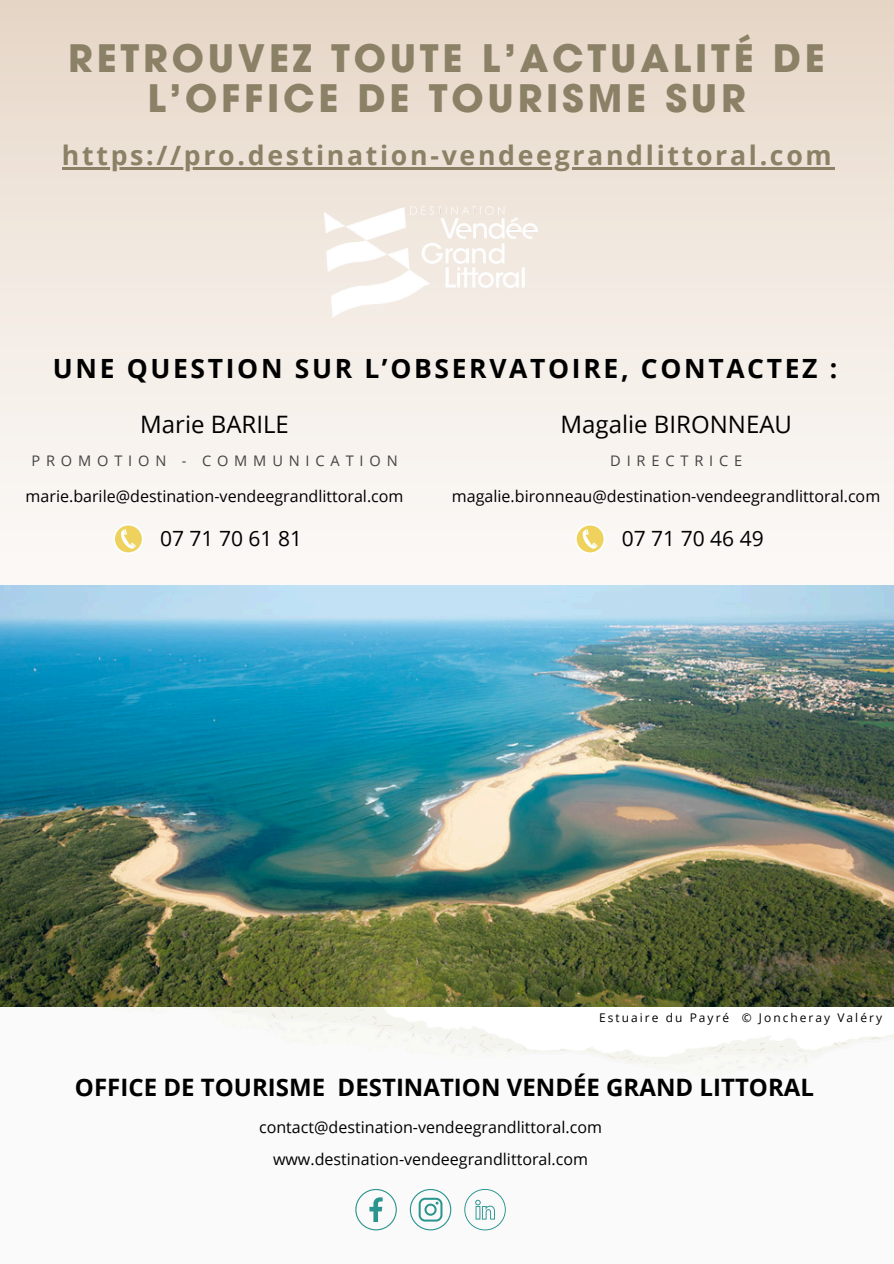
<style>
.page{position:relative;width:894px;height:1264px;background:#fff}
.page>*{position:absolute;margin:0;border:0;box-sizing:border-box;transform-origin:0 0}
.t1{font:700 37.8px/40.5px "ITC Avant Garde Pro";letter-spacing:.1em;color:#8b8166;text-align:center}
.t2{font:700 26.7px "Open Sans";letter-spacing:.1em;color:#8b8166}
.t3{font:700 26.55px "Open Sans";letter-spacing:.1em;color:#000}
.t4{font:700 24px "Open Sans";color:#000}
.t5{font:24px "Open Sans";color:#000}
.t6{font:21px "Open Sans";color:#000}
.t7{font:16.05px "Open Sans";color:#000}
.t8{font:14.55px "Open Sans";letter-spacing:.4em;color:#434343}
.t9{font:12px "Open Sans";letter-spacing:.17em;color:#000}
</style>
<div class="page">
<svg style="left:0;top:0;width:893px;height:545px"></svg>
<img style="left:0;top:1006px;width:893px;height:225px">
<img style="left:324px;top:206px;width:213px;height:112px">
<hr style="left:62px;top:167px;width:772px;height:3px;background:#8b8166">
<img style="left:0;top:585px;width:893px;height:421px">
<svg style="left:113px;top:524px;width:30px;height:30px"></svg>
<div style="left:115px;top:525px;width:27px;height:27px;background:#efd25d;border-radius:50%"></div>
<svg style="left:121px;top:529px;width:15px;height:20px"></svg>
<svg style="left:575px;top:524px;width:30px;height:30px"></svg>
<div style="left:576px;top:525px;width:27px;height:27px;background:#efd25d;border-radius:50%"></div>
<svg style="left:582px;top:529px;width:15px;height:20px"></svg>
<svg style="left:355px;top:1188px;width:41px;height:42px"></svg>
<svg style="left:409px;top:1188px;width:42px;height:42px"></svg>
<svg style="left:464px;top:1188px;width:41px;height:42px"></svg>
<h3 class="t1" style="left:68px;top:42px;width:758px">RETROUVEZ TOUTE L’ACTUALITÉ DE<br>L’OFFICE DE TOURISME SUR</h3>
<p class="t2" style="left:62px;top:137px;width:771px">https://pro.destination-vendeegrandlittoral.com</p>
<h2 class="t3" style="left:53px;top:349px;width:785px">UNE QUESTION SUR L’OBSERVATOIRE, CONTACTEZ :</h2>
<p class="t5" style="left:140px;top:407px;width:150px">Marie BARILE</p>
<h5 class="t8" style="left:31px;top:450px;width:367px">PROMOTION - COMMUNICATION</h5>
<p class="t7" style="left:26px;top:485px;width:379px">marie.barile@destination-vendeegrandlittoral.com</p>
<p class="t5" style="left:560px;top:407px;width:233px">Magalie BIRONNEAU</p>
<p class="t8" style="left:610px;top:450px;width:134px">DIRECTRICE</p>
<p class="t7" style="left:452px;top:485px;width:430px">magalie.bironneau@destination-vendeegrandlittoral.com</p>
<h6 class="t6" style="left:160px;top:523px;width:143px">07 71 70 61 81</h6>
<p class="t6" style="left:621px;top:523px;width:143px">07 71 70 46 49</p>
<h5 class="t9" style="left:599px;top:1009px;width:284px">Estuaire du Payré © Joncheray Valéry</h5>
<h6 class="t4" style="left:75px;top:1070px;width:740px">OFFICE DE TOURISME DESTINATION VENDÉE GRAND LITTORAL</h6>
<p class="t7" style="left:259px;top:1115px;width:344px">contact@destination-vendeegrandlittoral.com</p>
<p class="t7" style="left:273px;top:1147px;width:316px">www.destination-vendeegrandlittoral.com</p>
</div>
